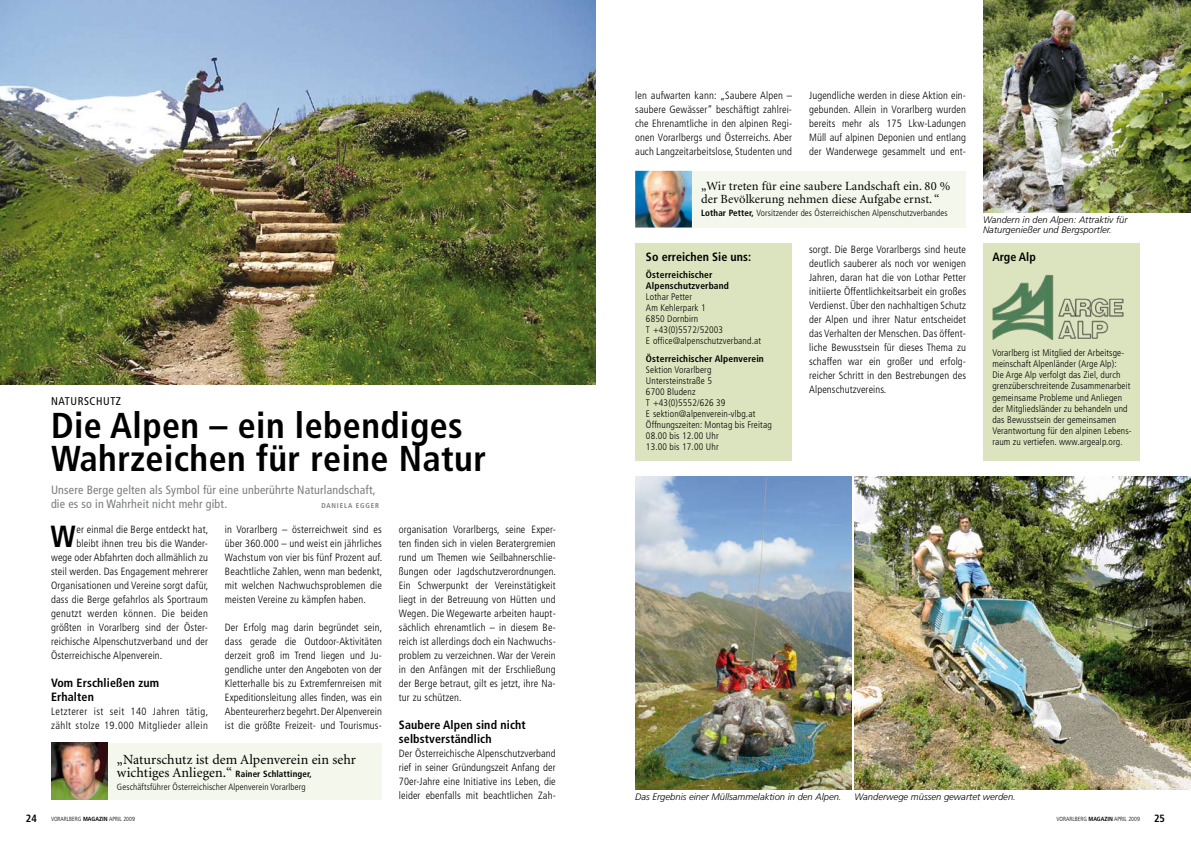
<style>
.page{position:relative;width:1191px;height:842px;background:#fff}
.page>*{position:absolute;margin:0;border:0;box-sizing:border-box;transform-origin:0 0}
.t1{font:700 condensed 36px/33px "Frutiger";letter-spacing:.01em;color:#000}
.t2{font:700 condensed 30.6px "Frutiger";color:#000}
.t3{font:14px/13px "Minion";letter-spacing:.005em;color:#000}
.t4{font:12.5px/13px "Minion";letter-spacing:.005em;color:#000}
.t5{font:condensed 12px/14px "Frutiger";letter-spacing:.015em;color:#7b7c7e}
.t6{font:700 condensed 12px/14px "Frutiger";letter-spacing:.01em;color:#000}
.t7{font:condensed 11.2px "Frutiger";letter-spacing:.05em;color:#000}
.t8{font:300 condensed 10.5px/14px "Frutiger";letter-spacing:.01em;color:#000;text-align:justify}
.t9{font:300 condensed 10.5px/14px "Frutiger";letter-spacing:.04em;color:#000}
.t10{font:300 condensed 10.5px "Frutiger";letter-spacing:.03em;color:#000}
.t11{font:700 condensed 10.5px "Frutiger";color:#000}
.t12{font:300 condensed 9.5px/11px "Frutiger";letter-spacing:.015em;color:#000}
.t13{font:700 condensed 9.5px/11px "Frutiger";letter-spacing:.015em;color:#000}
.t14{font:italic 300 9.4px/10.4px "Frutiger";color:#000}
.t15{font:300 condensed 9px "Frutiger";letter-spacing:.015em;color:#000}
.t16{font:700 condensed 7px "Frutiger";letter-spacing:.12em;color:#7b7c7e}
.t17{font:300 condensed 6px "Frutiger";color:#000}
.s1{font-family:"Frutiger";font-weight:700;font-stretch:condensed;font-size:9px}
.s2{font-weight:700}
</style>
<div class="page">
<img style="left:983px;top:0;width:208px;height:212px">
<div style="left:635px;top:243px;width:157px;height:218px;background:#dbe4be"></div>
<img style="left:635px;top:476px;width:216px;height:314px">
<img style="left:854px;top:476px;width:337px;height:314px">
<img style="left:0;top:0;width:595px;height:385px">
<div style="left:51px;top:743px;width:331px;height:56px;background:#f4f7ec"></div>
<img style="left:51px;top:743px;width:57px;height:56px">
<div style="left:635px;top:171px;width:331px;height:57px;background:#f4f7ec"></div>
<img style="left:635px;top:171px;width:57px;height:57px">
<div style="left:983px;top:243px;width:157px;height:217px;background:#dbe4be"></div>
<img style="left:992px;top:275px;width:132px;height:65px">
<p class="t7" style="left:51px;top:394px;width:72px">naturschutz</p>
<h1 class="t1" style="left:51px;top:409px;width:436px">Die Alpen – ein lebendiges<br>Wahrzeichen für reine Natur</h1>
<p class="t5" style="left:51px;top:483px;width:326px">Unsere Berge gelten als Symbol für eine unberührte Naturlandschaft, die es so in Wahrheit nicht mehr gibt.</p>
<p class="t16" style="left:321px;top:502px;width:59px">Daniela Egger</p>
<h2 class="t2" style="left:51px;top:518px;width:27px">W</h2>
<p class="t8" style="left:77px;top:522px;width:133px">er einmal die Berge entdeckt hat,</p>
<p class="t8" style="left:77px;top:536px;width:133px">bleibt ihnen treu bis die Wander-</p>
<p class="t8" style="left:51px;top:550px;width:158px">wege oder Abfahrten doch allmählich zu</p>
<p class="t8" style="left:51px;top:564px;width:158px">steil werden. Das Engagement mehrerer</p>
<p class="t8" style="left:51px;top:578px;width:159px">Organisationen und Vereine sorgt dafür,</p>
<p class="t8" style="left:51px;top:592px;width:158px">dass die Berge gefahrlos als Sportraum</p>
<p class="t10" style="left:51px;top:607px;width:158px">genutzt werden können. Die beiden</p>
<p class="t8" style="left:51px;top:620px;width:158px">größten in Vorarlberg sind der Öster-</p>
<p class="t8" style="left:51px;top:634px;width:158px">reichische Alpenschutzverband und der</p>
<p class="t8" style="left:51px;top:648px;width:113px">Österreichische Alpenverein.</p>
<p class="t6" style="left:51px;top:675px;width:110px">Vom Erschließen zum<br>Erhalten</p>
<p class="t9" style="left:51px;top:704px;width:159px">Letzterer ist seit 140 Jahren tätig, zählt stolze 19.000 Mitglieder allein</p>
<p class="t8" style="left:225px;top:522px;width:159px">in Vorarlberg – österreichweit sind es über 360.000 – und weist ein jährliches Wachstum von vier bis fünf Prozent auf.<br>Beachtliche Zahlen, wenn man bedenkt, mit welchen Nachwuchsproblemen die meisten Vereine zu kämpfen haben.</p>
<p class="t8" style="left:225px;top:620px;width:159px">Der Erfolg mag darin begründet sein, dass gerade die Outdoor-Aktivitäten derzeit groß im Trend liegen und Ju&shy;gendliche unter den Angeboten von der Kletterhalle bis zu Extremfernreisen mit Expeditionsleitung alles finden, was ein Abenteurerherz begehrt. Der Alpenverein ist die größte Freizeit- und Tourismus-</p>
<h3 class="t3" style="left:117px;top:754px;width:241px">„Naturschutz ist dem Alpenverein ein sehr wichtiges Anliegen.“ <span class="s1">Rainer Schlattinger,</span></h3>
<p class="t15" style="left:117px;top:782px;width:190px">Geschäftsführer Österreichischer Alpenverein Vorarlberg</p>
<p class="t8" style="left:399px;top:522px;width:159px;text-align:left">organisation Vorarlbergs, seine Exper&shy;ten finden sich in vielen Beratergremien rund um Themen wie Seilbahnerschlie&shy;ßungen oder Jagdschutzverordnungen.<br>Ein Schwerpunkt der Vereinstätigkeit liegt in der Betreuung von Hütten und Wegen. Die Wegewarte arbeiten haupt&shy;sächlich ehrenamtlich – in diesem Be&shy;reich ist allerdings doch ein Nachwuchs&shy;problem zu verzeichnen. War der Verein in den Anfängen mit der Erschließung der Berge betraut, gilt es jetzt, ihre Na&shy;tur zu schützen.</p>
<p class="t6" style="left:399px;top:717px;width:128px">Saubere Alpen sind nicht selbstverständlich</p>
<p class="t8" style="left:399px;top:746px;width:158px">Der Österreichische Alpenschutzverband rief in seiner Gründungszeit Anfang der 70er-Jahre eine I nitiative ins Leben, die leider ebenfalls mit beachtlichen Zah-</p>
<p class="t8" style="left:635px;top:88px;width:158px">len aufwarten kann: „Saubere Alpen – saubere Gewässer“ beschäftigt zahlrei&shy;che Ehrenamtliche in den alpinen Regi&shy;onen Vorarlbergs und Österreichs. Aber auch Langzeitarbeitslose, Studenten und</p>
<p class="t8" style="left:809px;top:88px;width:158px">Jugendliche werden in diese Aktion ein&shy;gebunden. Allein in Vorarlberg wurden bereits mehr als 175 Lkw-Ladungen Müll auf alpinen Deponien und entlang der Wanderwege gesammelt und ent-</p>
<p class="t4" style="left:701px;top:180px;width:251px">„Wir treten für eine saubere Landschaft ein. 80 % der Bevölkerung nehmen diese Aufgabe ernst. “</p>
<p class="t15" style="left:701px;top:208px;width:248px"><span class="s2">Lothar Petter,</span> Vorsitzender des Österreichischen Alpenschutzverbandes</p>
<p class="t6" style="left:646px;top:250px;width:107px">So erreichen Sie uns:</p>
<p class="t13" style="left:646px;top:269px;width:85px">Österreichischer<br>Alpenschutzverband</p>
<p class="t12" style="left:646px;top:292px;width:117px">Lothar Petter<br>Am Kehlerpark 1<br>6850 Dornbirn<br>T +43(0)5572/52003<br>E office@alpenschutzverband.at</p>
<p class="t13" style="left:646px;top:353px;width:119px">Österreichischer Alpenverein</p>
<p class="t12" style="left:646px;top:365px;width:127px">Sektion Vorarlberg<br>Untersteinstraße 5<br>6700 Bludenz<br>T +43(0)5552/626 39<br>E sektion@alpenverein-vlbg.at<br>Öffnungszeiten: Montag bis Freitag<br>08.00 bis 12.00 Uhr<br>13.00 bis 17.00 Uhr</p>
<p class="t8" style="left:809px;top:242px;width:158px">sorgt. Die Berge Vorarlbergs sind heute deutlich sauberer als noch vor wenigen Jahren, daran hat die von Lothar Petter initiierte Öffentlichkeitsarbeit ein großes Verdienst. Über den nachhaltigen Schutz der Alpen und ihrer Natur entscheidet das Verhalten der Menschen. Das öffent&shy;liche Bewusstsein für dieses Thema zu schaffen war ein großer und erfolg&shy;reicher Schritt in den Bestrebungen des Alpenschutzvereins.</p>
<p class="t14" style="left:983px;top:215px;width:146px">Wandern in den Alpen: Attraktiv für<br>Naturgenießer und Bergsportler.</p>
<p class="t6" style="left:992px;top:250px;width:45px">Arge Alp</p>
<p class="t12" style="left:992px;top:347px;width:141px">Vorarlberg ist Mitglied der Arbeitsge&shy;meinschaft Alpenländer (Arge Alp):<br>Die Arge Alp verfolgt das Ziel, durch grenzüberschreitende Zusammenarbeit gemeinsame Probleme und Anliegen der Mitgliedsländer zu behandeln und das Bewusstsein der gemeinsamen Verantwortung für den alpinen Lebens&shy;raum zu vertiefen. www.argealp.org.</p>
<p class="t14" style="left:635px;top:791px;width:208px">Das Ergebnis einer Müllsammelaktion in den Alpen.</p>
<p class="t14" style="left:854px;top:791px;width:163px">Wanderwege müssen gewartet werden.</p>
<p class="t11" style="left:26px;top:812px;width:12px">24</p>
<p class="t17" style="left:51px;top:816px;width:85px">Vorarlberg <span class="s2">Magazin</span> april 2009</p>
<p class="t17" style="left:1056px;top:816px;width:85px">Vorarlberg <span class="s2">Magazin</span> april 2009</p>
<p class="t11" style="left:1154px;top:812px;width:12px">25</p>
</div>
